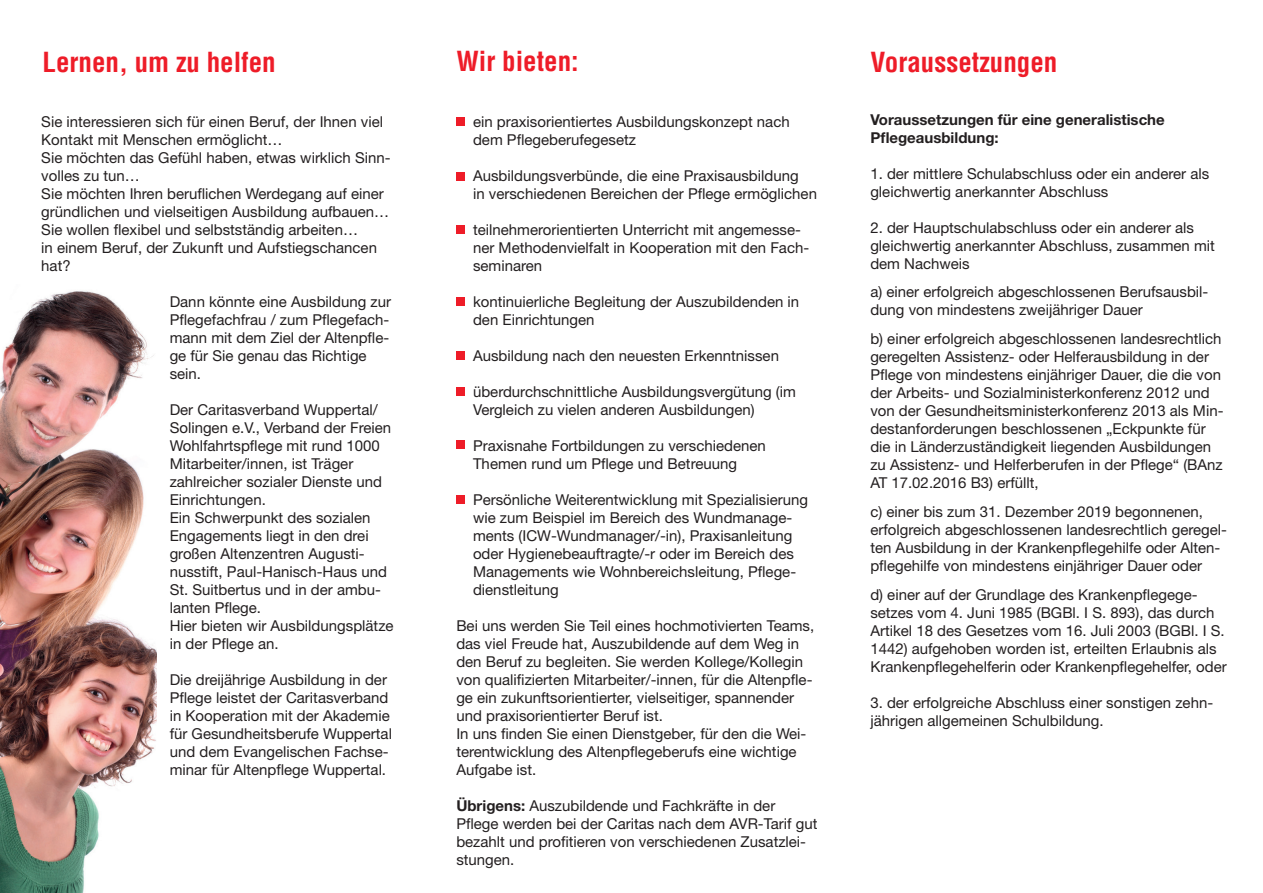
<style>
.page{position:relative;width:1263px;height:893px;background:#fff}
.page>*{position:absolute;margin:0;border:0;box-sizing:border-box;transform-origin:0 0}
.t1{font:700 condensed 27px "Helvetica";color:#ee1c28}
.t2{font:15px/18px "Helvetica Neue LT Pro";color:#231f20}
.t3{font:700 15px/18px "Helvetica Neue LT Pro";color:#231f20}
.s1{font-weight:700}
</style>
<div class="page">
<div style="left:456px;top:117px;width:9px;height:8px;background:#ee1c28"></div>
<div style="left:456px;top:225px;width:9px;height:9px;background:#ee1c28"></div>
<div style="left:456px;top:172px;width:9px;height:9px;background:#ee1c28"></div>
<div style="left:456px;top:297px;width:9px;height:8px;background:#ee1c28"></div>
<div style="left:456px;top:351px;width:9px;height:8px;background:#ee1c28"></div>
<div style="left:456px;top:387px;width:9px;height:8px;background:#ee1c28"></div>
<div style="left:456px;top:440px;width:9px;height:9px;background:#ee1c28"></div>
<div style="left:456px;top:495px;width:9px;height:9px;background:#ee1c28"></div>
<img style="left:0;top:291px;width:157px;height:602px">
<h1 class="t1" style="left:43px;top:45px;width:235px">Lernen, um zu helfen</h1>
<h1 class="t1" style="left:456px;top:45px;width:124px">Wir bieten:</h1>
<h1 class="t1" style="left:870px;top:45px;width:189px">Voraussetzungen</h1>
<p class="t2" style="left:41px;top:112px;width:351px">Sie interessieren sich für einen Beruf, der Ihnen viel Kontakt mit Menschen ermöglicht…<br>Sie möchten das Gefühl haben, etwas wirklich Sinn&shy;volles zu tun…<br>Sie möchten Ihren beruflichen Werdegang auf einer gründlichen und vielseitigen Ausbildung aufbauen… Sie wollen flexibel und selbstständig arbeiten…<br>in einem Beruf, der Zukunft und Aufstiegschancen hat?</p>
<p class="t2" style="left:170px;top:292px;width:223px">Dann könnte eine Ausbildung zur<br>Pflegefachfrau / zum Pflegefach&shy;mann mit dem Ziel der Altenpfle&shy;ge für Sie genau das Richtige sein.</p>
<p class="t2" style="left:170px;top:400px;width:225px">Der Caritasverband Wuppertal/<br>Solingen e.V., Verband der Freien<br>Wohlfahrtspflege mit rund 1000<br>Mitarbeiter/innen, ist Träger zahlreicher sozialer Dienste und<br>Einrichtungen.<br>Ein Schwerpunkt des sozialen<br>Engagements liegt in den drei großen Altenzentren Augusti&shy;nusstift, Paul-Hanisch-Haus und<br>St. Suitbertus und in der ambu&shy;lanten Pflege.<br>Hier bieten wir Ausbildungsplätze in der Pflege an.</p>
<p class="t2" style="left:170px;top:670px;width:224px">Die dreijährige Ausbildung in der Pflege leistet der Caritasverband in Kooperation mit der Akademie für Gesundheitsberufe Wuppertal und dem Evangelischen Fachse&shy;minar für Altenpflege Wuppertal.</p>
<p class="t2" style="left:473px;top:112px;width:318px">ein praxisorientiertes Ausbildungskonzept nach dem Pflegeberufegesetz</p>
<p class="t2" style="left:473px;top:166px;width:345px">Ausbildungsverbünde, die eine Praxisausbildung<br>in verschiedenen Bereichen der Pflege ermöglichen</p>
<p class="t2" style="left:473px;top:220px;width:338px">teilnehmerorientierten Unterricht mit angemesse&shy;ner Methodenvielfalt in Kooperation mit den Fach&shy;seminaren</p>
<p class="t2" style="left:473px;top:292px;width:328px">kontinuierliche Begleitung der Auszubildenden in den Einrichtungen</p>
<p class="t2" style="left:473px;top:346px;width:307px">Ausbildung nach den neuesten Erkenntnissen</p>
<p class="t2" style="left:473px;top:382px;width:324px">überdurchschnittliche Ausbildungsvergütung (im<br>Vergleich zu vielen anderen Ausbildungen)</p>
<p class="t2" style="left:473px;top:436px;width:294px">Praxisnahe Fortbildungen zu verschiedenen<br>Themen rund um Pflege und Betreuung</p>
<p class="t2" style="left:473px;top:490px;width:336px">Persönliche Weiterentwicklung mit Spezialisierung wie zum Beispiel im Bereich des Wundmanage&shy;ments (ICW-Wundmanager/-in), Praxisanleitung oder Hygienebeauftragte/-r oder im Bereich des Managements wie Wohnbereichsleitung, Pflege&shy;dienstleitung</p>
<p class="t2" style="left:456px;top:616px;width:359px">Bei uns werden Sie Teil eines hochmotivierten Teams, das viel Freude hat, Auszubildende auf dem Weg in den Beruf zu begleiten. Sie werden Kollege/Kollegin von qualifizierten Mitarbeiter/-innen, für die Altenpfle&shy;ge ein zukunftsorientierter, vielseitiger, spannender und praxisorientierter Beruf ist.<br>In uns finden Sie einen Dienstgeber, für den die Wei&shy;terentwicklung des Altenpflegeberufs eine wichtige Aufgabe ist.</p>
<p class="t2" style="left:456px;top:796px;width:363px"><span class="s1">Übrigens:</span> Auszubildende und Fachkräfte in der Pflege werden bei der Caritas nach dem AVR-Tarif gut bezahlt und profitieren von verschiedenen Zusatzlei&shy;stungen.</p>
<p class="t3" style="left:870px;top:110px;width:296px">Voraussetzungen für eine generalistische<br>Pflegeausbildung:</p>
<p class="t2" style="left:870px;top:164px;width:340px">1. der mittlere Schulabschluss oder ein anderer als gleichwertig anerkannter Abschluss</p>
<p class="t2" style="left:870px;top:218px;width:346px">2. der Hauptschulabschluss oder ein anderer als gleichwertig anerkannter Abschluss, zusammen mit dem Nachweis</p>
<p class="t2" style="left:870px;top:283px;width:340px">a) einer erfolgreich abgeschlossenen Berufsausbil&shy;dung von mindestens zweijähriger Dauer</p>
<p class="t2" style="left:870px;top:329px;width:355px">b) einer erfolgreich abgeschlossenen landesrechtlich geregelten Assistenz- oder Helferausbildung in der Pflege von mindestens einjähriger Dauer, die die von der Arbeits- und Sozialministerkonferenz 2012 und von der Gesundheitsministerkonferenz 2013 als Min&shy;destanforderungen beschlossenen „Eckpunkte für die in Länderzuständigkeit liegenden Ausbildungen zu Assistenz- und Helferberufen in der Pflege“ (BAnz AT 17.02.2016 B3) erfüllt,</p>
<p class="t2" style="left:870px;top:502px;width:358px">c) einer bis zum 31. Dezember 2019 begonnenen, erfolgreich abgeschlossenen landesrechtlich geregel&shy;ten Ausbildung in der Krankenpflegehilfe oder Alten&shy;pflegehilfe von mindestens einjähriger Dauer oder</p>
<p class="t2" style="left:870px;top:585px;width:358px">d) einer auf der Grundlage des Krankenpflegege&shy;setzes vom 4. Juni 1985 (BGBl. I S. 893), das durch Artikel 18 des Gesetzes vom 16. Juli 2003 (BGBl. I S.<br>1442) aufgehoben worden ist, erteilten Erlaubnis als Krankenpflegehelferin oder Krankenpflegehelfer, oder</p>
<p class="t2" style="left:870px;top:693px;width:344px">3. der erfolgreiche Abschluss einer sonstigen zehn&shy;jährigen allgemeinen Schulbildung.</p>
</div>
